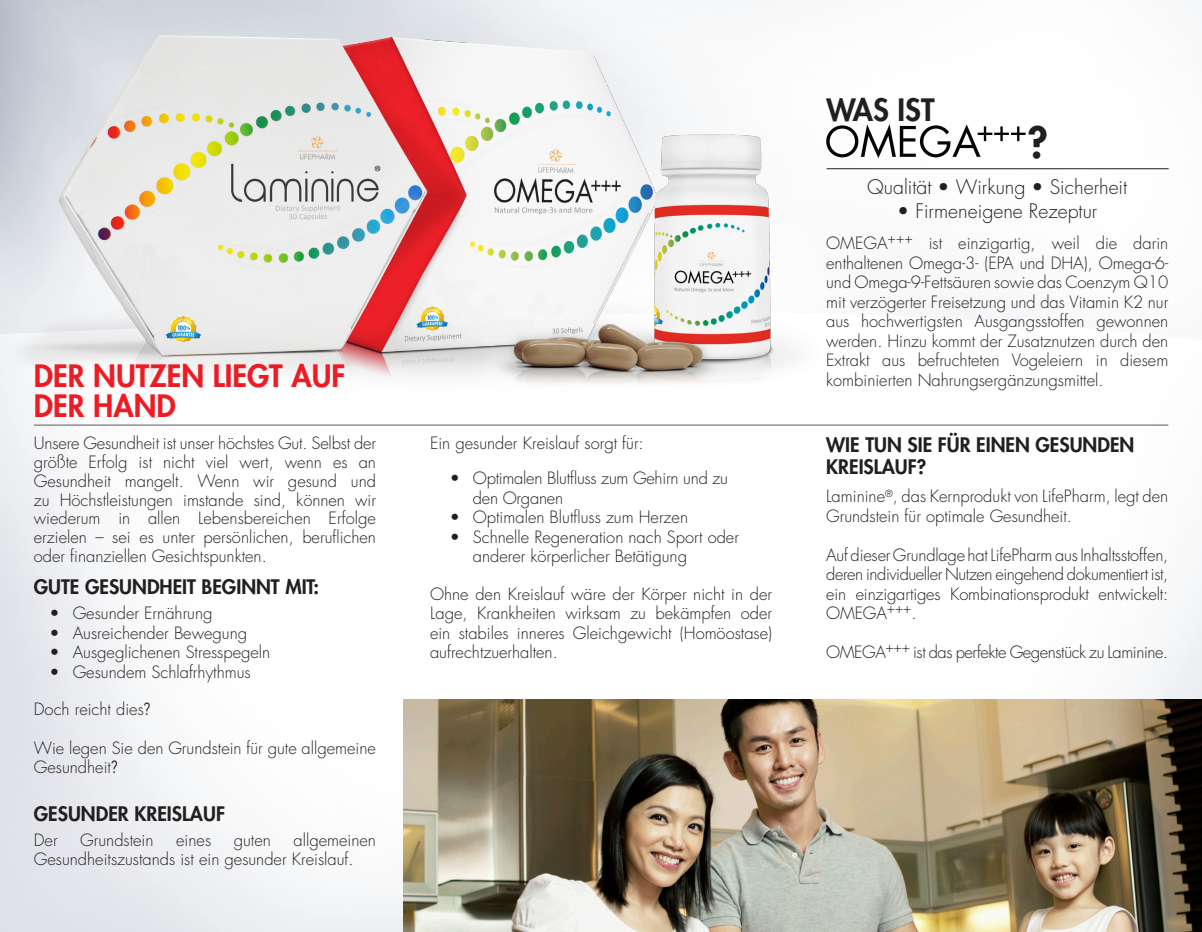
<style>
.page{position:relative;width:1202px;height:932px;background:#fff}
.page>*{position:absolute;margin:0;border:0;box-sizing:border-box;transform-origin:0 0}
.t1{font:800 42px "Futura Std";color:#231f20}
.t2{font:800 30px/30px "Futura Std";color:#ed1c24}
.t3{font:800 30px "Futura Std";color:#231f20}
.t4{font:800 19.5px/22.5px "Futura Std";color:#231f20}
.t5{font:300 19.5px "Futura Std";color:#231f20}
.t6{font:300 16.5px/19.5px "Futura Std";color:#231f20}
.t7{font:300 16.5px "Futura Std";letter-spacing:-.025em;color:#231f20}
.t8{font:500 16.5px "Futura Std";color:#231f20}
.s1{font-family:"Arial Hebrew";font-size:20.4px}
</style>
<div class="page">
<img style="left:0;top:132px;width:1202px;height:800px">
<img style="left:0;top:0;width:826px;height:410px">
<img style="left:403px;top:699px;width:799px;height:233px">
<hr style="left:34px;top:424px;width:1134px;height:1px;background:#57585a">
<hr style="left:826px;top:168px;width:342px;height:1px;background:#231f20">
<svg style="left:826px;top:124px;width:199px;height:34px"></svg>
<p class="t2" style="left:34px;top:361px;width:313px">DER NUTZEN LIEGT AUF<br>DER HAND</p>
<p class="t6" style="left:34px;top:434px;width:344px;line-height:18.8px;text-align:justify">Unsere Gesundheit ist unser höchstes Gut. Selbst der größte Erfolg ist nicht viel wert, wenn es an Gesundheit mangelt. Wenn wir gesund und zu Höchstleistungen imstande sind, können wir wiederum in allen Lebensbereichen Erfolge erzielen – sei es unter persönlichen, beruflichen oder finanziellen Gesichtspunkten.</p>
<p class="t4" style="left:34px;top:575px;width:287px">GUTE GESUNDHEIT BEGINNT MIT:</p>
<p class="t8" style="left:50px;top:602px;width:11px">•</p>
<p class="t8" style="left:50px;top:622px;width:11px">•</p>
<p class="t8" style="left:50px;top:641px;width:11px">•</p>
<p class="t8" style="left:50px;top:661px;width:11px">•</p>
<p class="t6" style="left:73px;top:604px;width:141px">Gesunder Ernährung</p>
<p class="t6" style="left:73px;top:623px;width:176px">Ausreichender Bewegung</p>
<p class="t6" style="left:73px;top:643px;width:199px">Ausgeglichenen Stresspegeln</p>
<p class="t6" style="left:73px;top:662px;width:179px">Gesundem Schlafrhythmus</p>
<p class="t6" style="left:34px;top:699px;width:118px">Doch reicht dies<span class="s1">?</span></p>
<p class="t6" style="left:34px;top:738px;width:343px">Wie legen Sie den Grundstein für gute allgemeine<br>Gesundheit<span class="s1">?</span></p>
<p class="t4" style="left:34px;top:803px;width:193px">GESUNDER KREISLAUF</p>
<p class="t6" style="left:34px;top:830px;width:343px;text-indent:260px">allgemeinen<br>Gesundheitszustands ist ein gesunder Kreislauf.</p>
<p class="t6" style="left:34px;top:830px;width:25px">Der</p>
<p class="t6" style="left:80px;top:830px;width:75px">Grundstein</p>
<p class="t6" style="left:176px;top:830px;width:36px">eines</p>
<p class="t6" style="left:234px;top:830px;width:39px">guten</p>
<p class="t6" style="left:430px;top:434px;width:215px">Ein gesunder Kreislauf sorgt für:</p>
<p class="t8" style="left:450px;top:467px;width:11px">•</p>
<p class="t8" style="left:450px;top:506px;width:11px">•</p>
<p class="t8" style="left:450px;top:526px;width:11px">•</p>
<p class="t6" style="left:473px;top:469px;width:257px">Optimalen Blutfluss zum Gehirn und zu den Organen</p>
<p class="t6" style="left:473px;top:508px;width:217px">Optimalen Blutfluss zum Herzen</p>
<p class="t6" style="left:473px;top:527px;width:268px">Schnelle Regeneration nach Sport oder anderer körperlicher Betätigung</p>
<p class="t6" style="left:430px;top:584px;width:343px;text-align:justify">Ohne den Kreislauf wäre der Körper nicht in der Lage, Krankheiten wirksam zu bekämpfen oder ein stabiles inneres Gleichgewicht (Homöostase) aufrechtzuerhalten.</p>
<p class="t3" style="left:826px;top:91px;width:109px">WAS IST</p>
<p class="t1" style="left:1027px;top:116px;width:22px">?</p>
<p class="t5" style="left:867px;top:175px;width:261px">Qualität • Wirkung • Sicherheit</p>
<p class="t5" style="left:897px;top:199px;width:202px">• Firmeneigene Rezeptur</p>
<p class="t6" style="left:826px;top:234px;width:344px;text-align:justify">OMEGA<sup>+++</sup> ist einzigartig, weil die darin enthaltenen Omega-3- (EPA und DHA), Omega-6- und Omega-9-Fettsäuren sowie das Coenzym Q10 mit verzögerter Freisetzung und das Vitamin K2 nur aus hochwertigsten Ausgangsstoffen gewonnen werden. Hinzu kommt der Zusatznutzen durch den Extrakt aus befruchteten Vogeleiern in diesem kombinierten Nahrungsergänzungsmittel.</p>
<p class="t4" style="left:826px;top:433px;width:310px">WIE TUN SIE FÜR EINEN GESUNDEN<br>KREISLAUF?</p>
<p class="t6" style="left:826px;top:487px;width:343px">Laminine<sup>®</sup>, das Kernprodukt von LifePharm, legt den<br>Grundstein für optimale Gesundheit.</p>
<p class="t6" style="left:826px;top:545px;width:344px;text-align:justify">Auf dieser Grundlage hat LifePharm aus Inhaltsstoffen, deren individueller Nutzen eingehend dokumentiert ist, ein einzigartiges Kombinationsprodukt entwickelt:<br>OMEGA<sup>+++</sup>.</p>
<p class="t7" style="left:826px;top:642px;width:343px">OMEGA<sup>+++</sup> ist das perfekte Gegenstück zu Laminine.</p>
</div>
